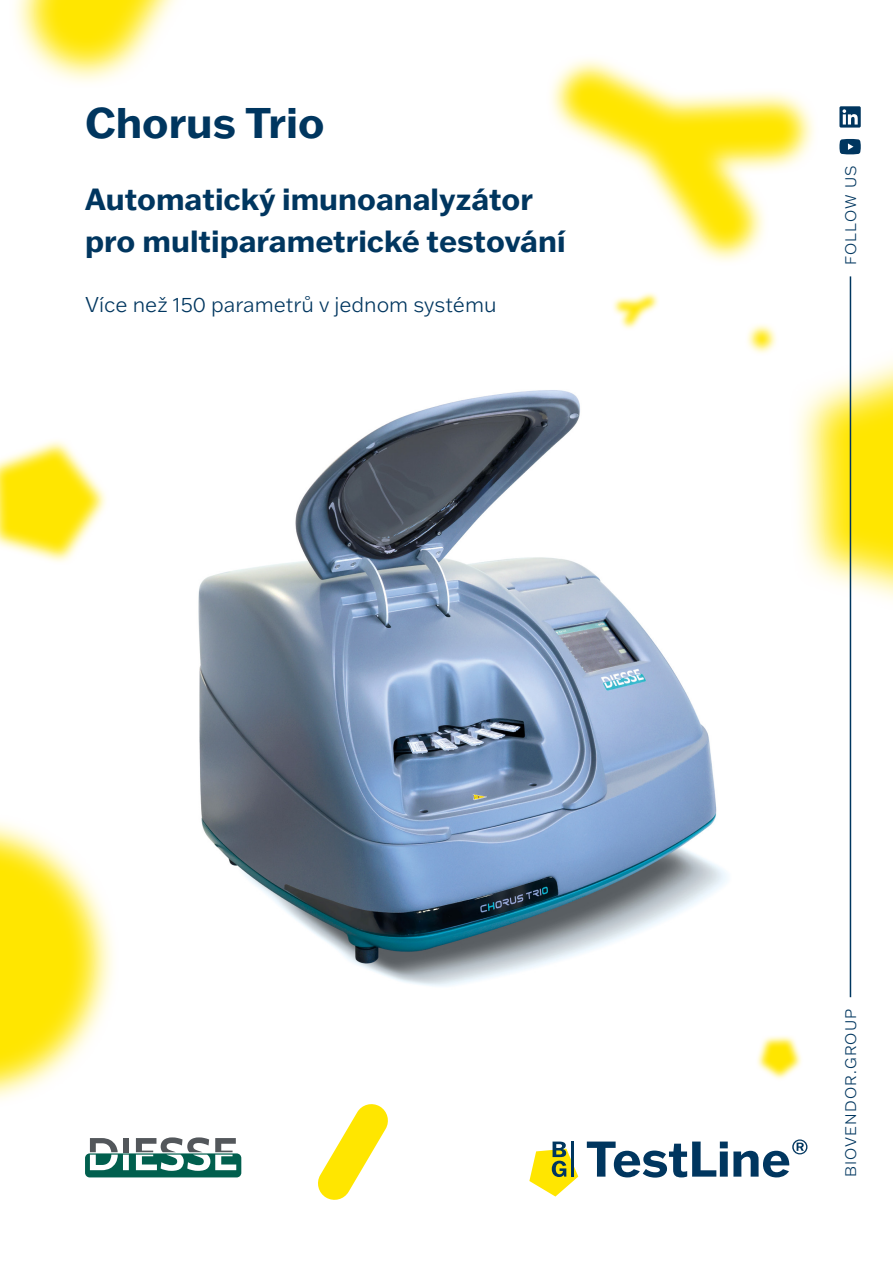
<style>
.page{position:relative;width:893px;height:1263px;background:#fff}
.page>*{position:absolute;margin:0;border:0;box-sizing:border-box;transform-origin:0 0}
.t1{font:700 42px "Franklin Gothic ATF";color:#00365f}
.t2{font:700 30px/42px "Franklin Gothic ATF";color:#00365f}
.t3{font:300 21px "Franklin Gothic ATF";color:#00365f}
.t4{font:300 15px "Franklin Gothic ATF";letter-spacing:.075em;color:#00365f}
</style>
<div class="page">
<svg style="left:551px;top:59px;width:263px;height:203px"></svg>
<svg style="left:561px;top:68px;width:239px;height:183px"></svg>
<svg style="left:747px;top:324px;width:30px;height:29px"></svg>
<svg style="left:753px;top:331px;width:18px;height:17px"></svg>
<svg style="left:0;top:822px;width:113px;height:278px"></svg>
<svg style="left:0;top:838px;width:94px;height:245px;background:#ffec49"></svg>
<svg style="left:15px;top:0;width:109px;height:82px"></svg>
<svg style="left:27px;top:0;width:150px;height:71px"></svg>
<svg style="left:797px;top:334px;width:96px;height:291px"></svg>
<svg style="left:821px;top:364px;width:72px;height:230px;background:#fdec58"></svg>
<svg style="left:29px;top:441px;width:77px;height:121px"></svg>
<svg style="left:0;top:448px;width:99px;height:106px;background:#ffed4e"></svg>
<svg style="left:613px;top:293px;width:46px;height:36px"></svg>
<svg style="left:618px;top:297px;width:36px;height:28px"></svg>
<svg style="left:318px;top:1104px;width:70px;height:96px"></svg>
<svg style="left:757px;top:1036px;width:44px;height:43px"></svg>
<svg style="left:762px;top:1041px;width:35px;height:34px"></svg>
<svg style="left:839px;top:106px;width:22px;height:22px"></svg>
<hr style="left:850px;top:276px;width:1px;height:721px;background:#00365f">
<svg style="left:839px;top:139px;width:22px;height:15px"></svg>
<img style="left:198px;top:390px;width:530px;height:596px">
<svg style="left:529px;top:1141px;width:49px;height:55px"></svg>
<hr style="left:571px;top:1141px;width:3px;height:35px;background:#00365f">
<svg style="left:587px;top:1139px;width:220px;height:38px"></svg>
<svg style="left:85px;top:1137px;width:156px;height:40px"></svg>
<h1 class="t1" style="left:85px;top:94px;width:241px">Chorus Trio</h1>
<p class="t2" style="left:85px;top:177px;width:482px">Automatický imunoanalyzátor pro multiparametrické testování</p>
<p class="t3" style="left:85px;top:290px;width:413px">Více než 150 parametrů v jednom systému</p>
<p class="t4" style="left:841px;top:265px;width:101px;rotate:-90deg">FOLLOW US</p>
<p class="t4" style="left:841px;top:1177px;width:170px;rotate:-90deg">BIOVENDOR.GROUP</p>
</div>
